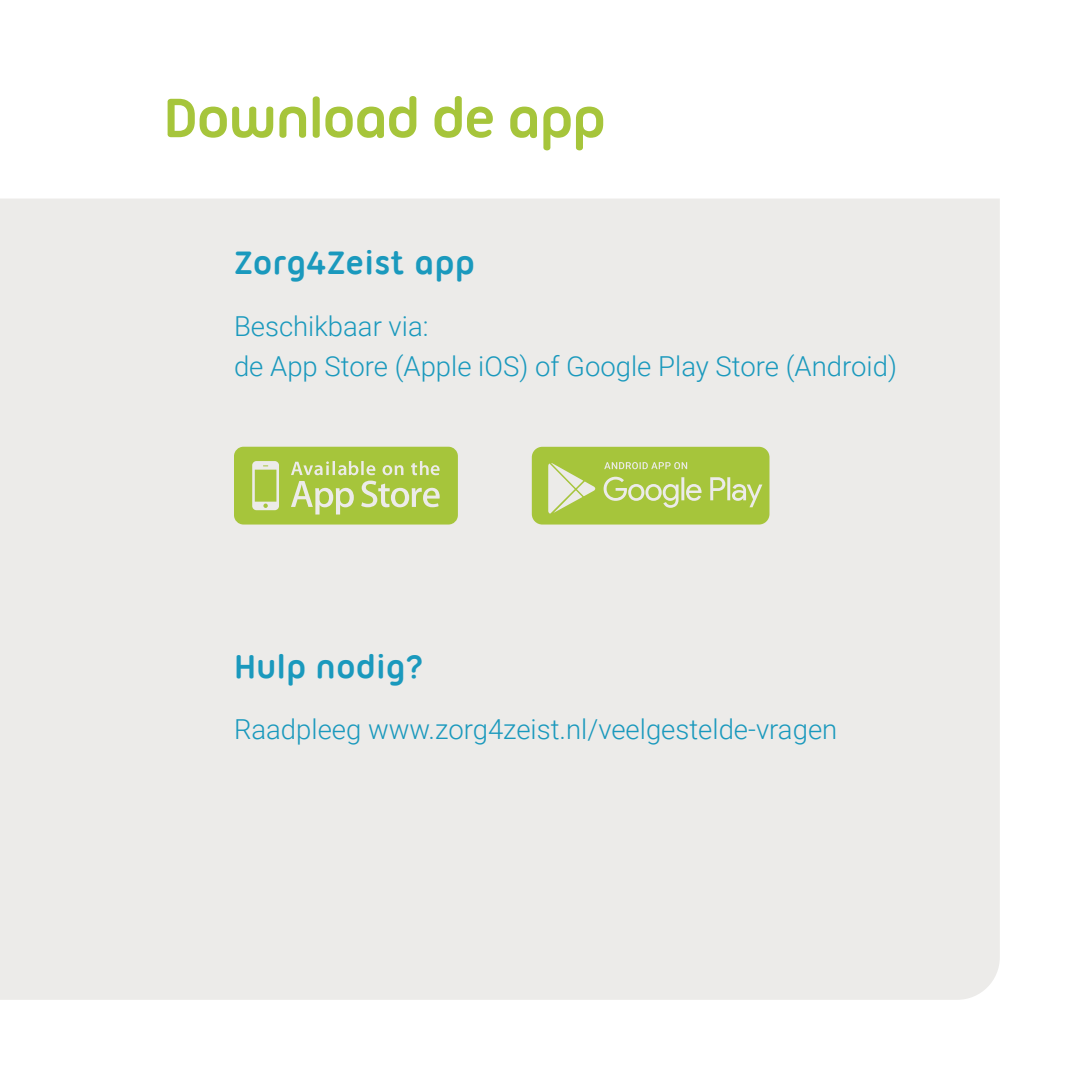
<style>
.page{position:relative;width:1092px;height:1092px;background:#fff}
.page>*{position:absolute;margin:0;border:0;box-sizing:border-box;transform-origin:0 0}
.t1{font:700 60px "Ubuntu Titling";letter-spacing:-.04em;color:#a6c53b}
.t2{font:700 35px "Ubuntu Titling";color:#1a99bd}
.t3{font:300 27.5px/40px "Roboto";color:#1a99bd}
</style>
<div class="page">
<div style="left:0;top:198px;width:999px;height:801px;background:#ecebe9"></div>
<svg style="left:234px;top:446px;width:224px;height:78px;background:#b2cb59"></svg>
<svg style="left:531px;top:447px;width:238px;height:77px;background:#b1ca56"></svg>
<h1 class="t1" style="left:163px;top:83px;width:445px">Download de app</h1>
<p class="t2" style="left:234px;top:243px;width:243px">Zorg4Zeist app</p>
<p class="t3" style="left:234px;top:305px;width:664px">Beschikbaar via:<br>de App Store (Apple iOS) of Google Play Store (Android)</p>
<p class="t2" style="left:234px;top:646px;width:192px">Hulp nodig?</p>
<p class="t3" style="left:234px;top:708px;width:604px">Raadpleeg www.zorg4zeist.nl/veelgestelde-vragen</p>
</div>
